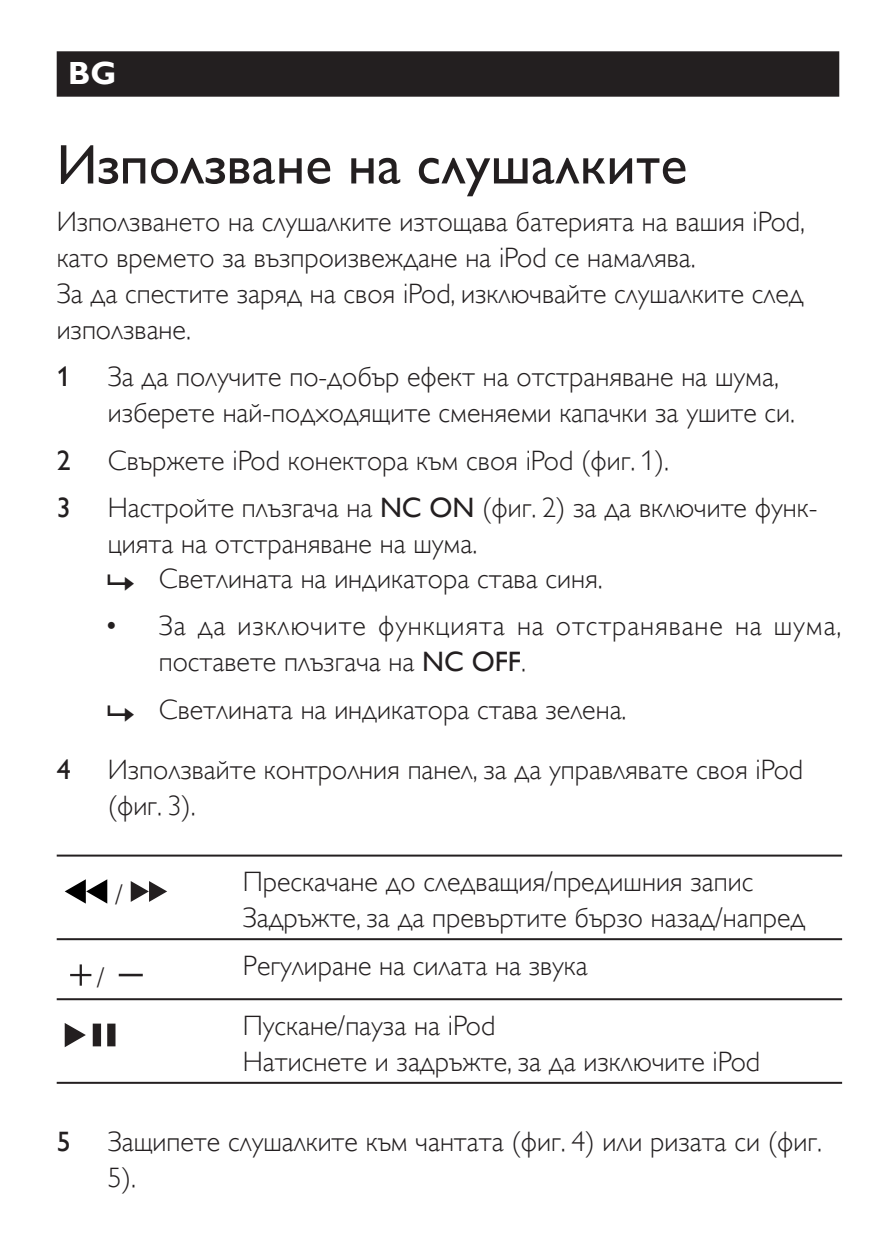
<style>
.page{position:relative;width:896px;height:1248px;background:#fff}
.page>*{position:absolute;margin:0;border:0;box-sizing:border-box;transform-origin:0 0}
.t1{font:56px "Gill Sans Alt One WGL";color:#231f20}
.t2{font:700 32px "Gill Sans Alt One WGL";color:#fff}
.t3{font:28px/36px "Gill Sans Alt One WGL Light";color:#231f20}
.t4{font:28px/36px "Gill Sans Alt One WGL Light";letter-spacing:.03em;color:#231f20}
.t5{font:28px "Gill Sans Alt One WGL";color:#231f20}
.s1{font-family:"Gill Sans Alt One WGL"}
</style>
<div class="page">
<div style="left:57px;top:51px;width:782px;height:46px;background:#231f20"></div>
<hr style="left:57px;top:854px;width:785px;height:2px;background:#231f20">
<hr style="left:57px;top:938px;width:785px;height:2px;background:#231f20">
<hr style="left:57px;top:998px;width:785px;height:2px;background:#231f20">
<hr style="left:57px;top:1081px;width:785px;height:2px;background:#231f20">
<svg style="left:65px;top:879px;width:42px;height:24px"></svg>
<div style="left:137px;top:879px;width:24px;height:24px;border:1px solid #fff;border-radius:50%"></div>
<svg style="left:131px;top:881px;width:36px;height:20px"></svg>
<div style="left:69px;top:962px;width:24px;height:25px;border:1px solid #fff;border-radius:50%"></div>
<div style="left:70px;top:964px;width:22px;height:21px;border:1px solid #fff;border-radius:50%"></div>
<hr style="left:70px;top:973px;width:21px;height:3px;background:#231f20">
<hr style="left:80px;top:964px;width:2px;height:21px;background:#231f20">
<div style="left:119px;top:962px;width:24px;height:25px;border:1px solid #fff;border-radius:50%"></div>
<hr style="left:119px;top:973px;width:24px;height:3px;background:#231f20">
<svg style="left:65px;top:1023px;width:21px;height:24px"></svg>
<div style="left:107px;top:1023px;width:8px;height:23px;background:#231f20"></div>
<div style="left:93px;top:1023px;width:8px;height:23px;background:#231f20"></div>
<p class="t2" style="left:68px;top:54px;width:50px">BG</p>
<h1 class="t1" style="left:57px;top:131px;width:632px">Използване на слушалките</h1>
<p class="t3" style="left:57px;top:203px;width:750px">Използването на слушалките изтощава батерията на вашия iPod, като времето за възпроизвеждане на iPod се намалява.<br>За да спестите заряд на своя iPod, изключвайте слушалките след използване.</p>
<p class="t5" style="left:57px;top:360px;width:16px">1</p>
<p class="t3" style="left:108px;top:359px;width:689px">За да получите по-добър ефект на отстраняване на шума, изберете най-подходящите сменяеми капачки за ушите си.</p>
<p class="t5" style="left:57px;top:443px;width:16px">2</p>
<p class="t3" style="left:108px;top:442px;width:563px">Свържете iPod конектора към своя iPod (фиг. 1).</p>
<p class="t5" style="left:57px;top:491px;width:15px">3</p>
<p class="t3" style="left:108px;top:489px;width:711px">Настройте плъзгача на <span class="s1">NC ON</span> (фиг. 2) за да включите функ-</p>
<p class="t3" style="left:108px;top:525px;width:371px">цията на отстраняване на шума.</p>
<p class="t3" style="left:159px;top:560px;width:445px">Светлината на индикатора става синя.</p>
<p class="t4" style="left:159px;top:608px;width:684px;text-indent:-54px">• За да изключите функцията на отстраняване на шума, поставете плъзгача на <span class="s1">NC OFF</span>.</p>
<p class="t3" style="left:159px;top:691px;width:469px">Светлината на индикатора става зелена.</p>
<p class="t5" style="left:57px;top:752px;width:15px">4</p>
<p class="t3" style="left:108px;top:751px;width:697px">Използвайте контролния панел, за да управлявате своя iPod (фиг. 3).</p>
<p class="t3" style="left:115px;top:876px;width:9px">/</p>
<p class="t3" style="left:97px;top:959px;width:9px">/</p>
<p class="t3" style="left:243px;top:863px;width:564px">Прескачане до следващия/предишния запис<br>Задръжте, за да превъртите бързо назад/напред</p>
<p class="t3" style="left:243px;top:935px;width:347px;line-height:60px">Регулиране на силата на звука<br>Пускане/пауза на iPod</p>
<p class="t3" style="left:243px;top:1043px;width:519px">Натиснете и задръжте, за да изключите iPod</p>
<p class="t5" style="left:57px;top:1124px;width:15px">5</p>
<p class="t3" style="left:108px;top:1123px;width:716px">Защипете слушалките към чантата (фиг. 4) или ризата си (фиг.<br>5).</p>
</div>
